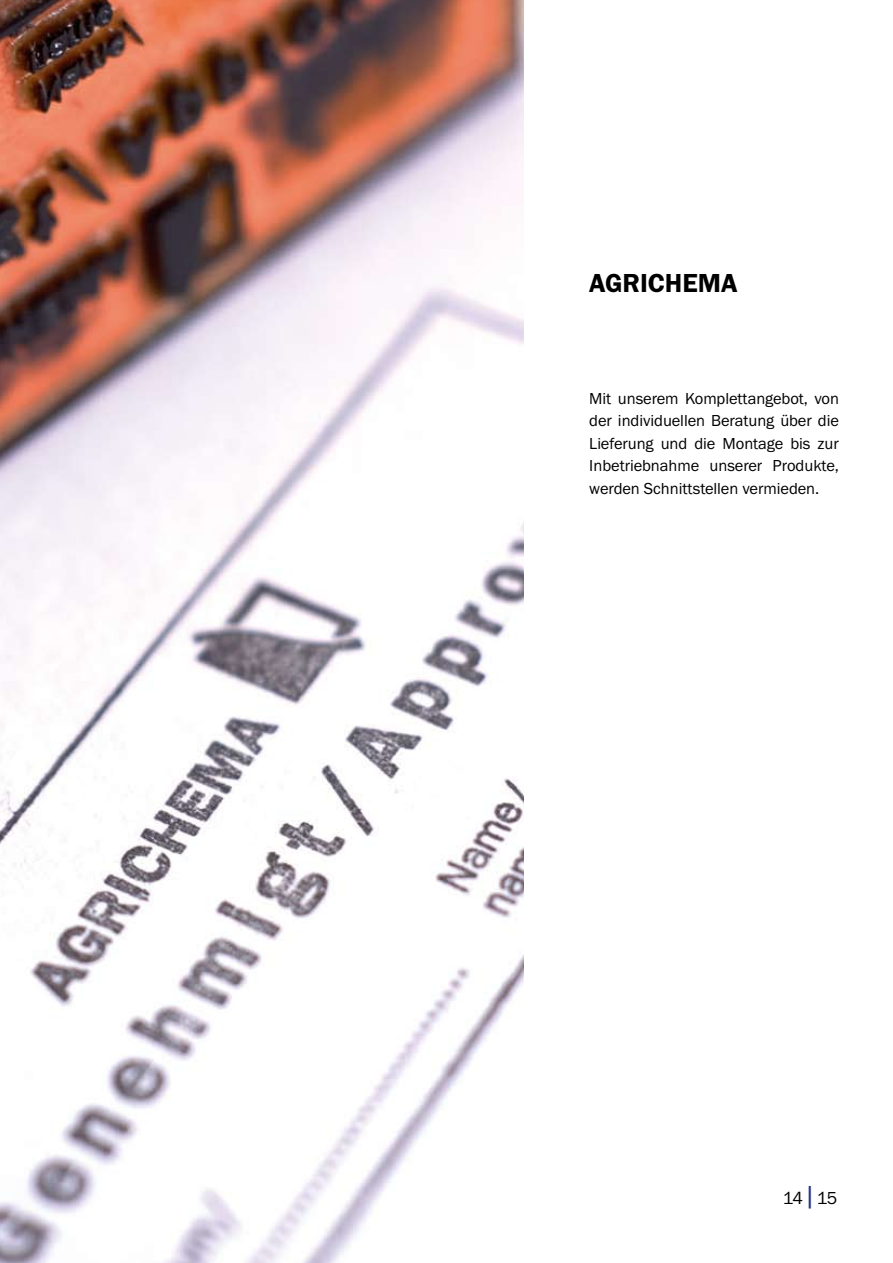
<style>
.page{position:relative;width:893px;height:1263px;background:#fff}
.page>*{position:absolute;margin:0;border:0;box-sizing:border-box;transform-origin:0 0}
.t1{font:27px "Franklin Gothic Turk Demi";color:#000}
.t2{font:18px "Franklin Gothic Turk Book";color:#000}
.t3{font:16.5px/22.5px "Franklin Gothic Turk Book";letter-spacing:-.005em;color:#000;text-align:justify}
.s1{font-size:27px;color:#243285}
</style>
<div class="page">
<img style="left:0;top:0;width:523px;height:1263px">
<h1 class="t1" style="left:589px;top:268px;width:150px">AGRICHEMA</h1>
<p class="t3" style="left:589px;top:387px;width:251px">Mit unserem Komplettangebot, von der individuellen Beratung über die Lieferung und die Montage bis zur Inbetriebnahme unserer Produkte, werden Schnittstellen vermieden.</p>
<p class="t2" style="left:783px;top:1188px;width:56px">14<span class="s1">|</span>15</p>
</div>
